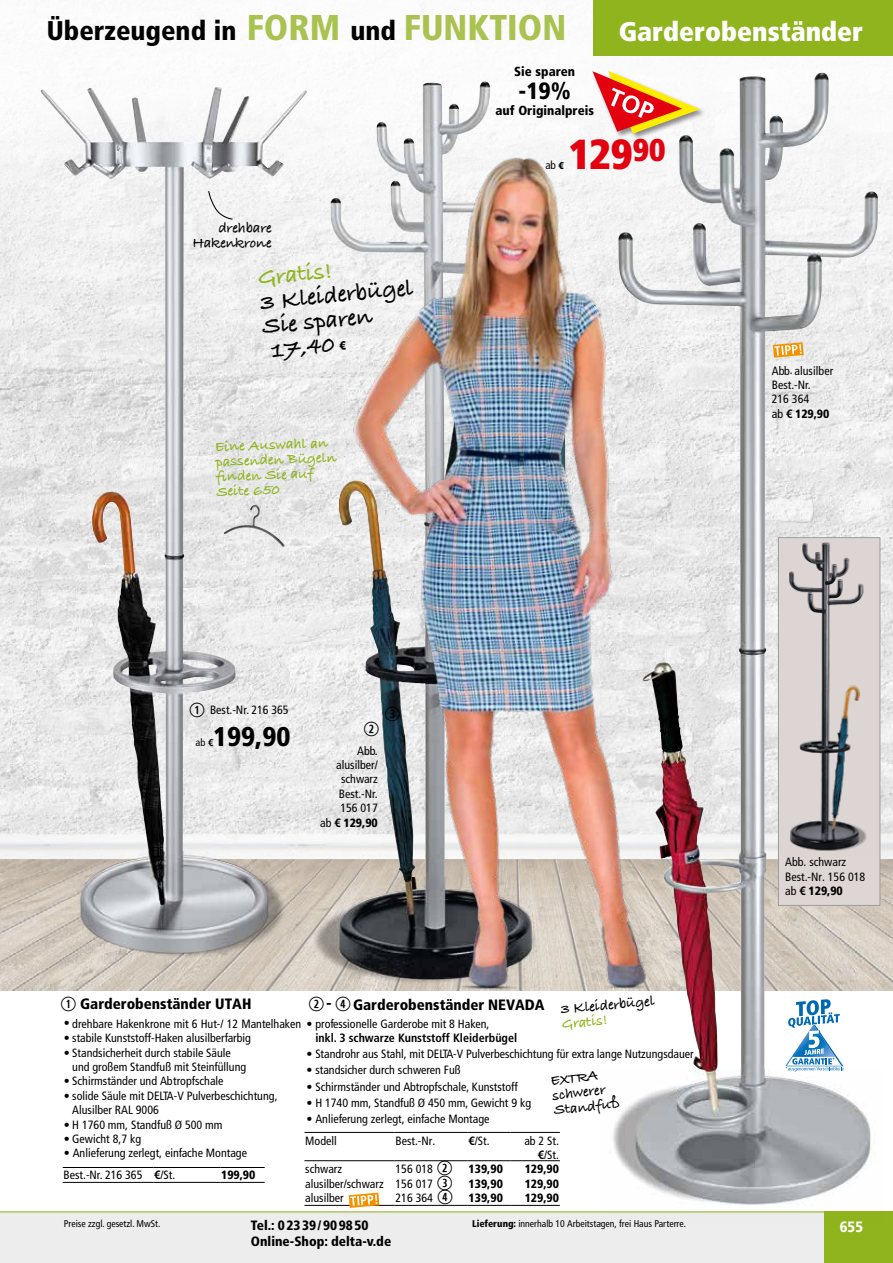
<style>
.page{position:relative;width:893px;height:1263px;background:#fff}
.page>*{position:absolute;margin:0;border:0;box-sizing:border-box;transform-origin:0 0}
.t1{font:900 condensed 42px "Frutiger LT Std";color:#e3000f}
.t2{font:900 condensed 27px "Frutiger LT Std";color:#000}
.t3{font:900 condensed 27px "Frutiger LT Std";color:#fff}
.t4{font:24.45px/24.6px "Bradley Hand ITCTT Bold";color:#000}
.t5{font:24.45px "Bradley Hand ITCTT Bold";color:#8fb41d}
.t6{font:900 condensed 23.55px "Frutiger LT Std";color:#000}
.t7{font:19.5px "Combi Numerals Ltd";color:#000}
.t8{font:15px/15px "Bradley Hand ITCTT Bold";color:#8fb41d}
.t9{font:15px/15px "Bradley Hand ITCTT Bold";letter-spacing:-.01em;color:#000;text-align:right}
.t10{font:900 condensed 15px "Frutiger LT Std";color:#000}
.t11{font:900 condensed 15px "Frutiger LT Std";color:#fff}
.t12{font:900 condensed 13.5px "Frutiger LT Std";color:#000}
.t13{font:900 condensed 13.05px "Frutiger LT Std";color:#000}
.t14{font:condensed 12px/14.4px "Frutiger LT Std";color:#000}
.t15{font:900 condensed 12px "Frutiger LT Std";color:#000}
.t16{font:700 condensed 12px "Frutiger LT Std";color:#000}
.t17{font:condensed 11.25px "Frutiger LT Std";color:#000}
.t18{font:condensed 10.5px "Frutiger LT Std";color:#000}
.t19{font:condensed 9.75px "Frutiger LT Std";color:#000}
.s1{font-size:35.85px;color:#a9c250}
.s2{font-family:"Frutiger LT Std";font-weight:900;font-stretch:condensed;font-size:12px}
.s3{font-weight:900;font-size:9.9px}
.s4{font-weight:700}
.s5{font-weight:900}
.s6{font-weight:700;font-size:9.9px}
.s7{font-family:"Frutiger LT Std";font-weight:700;font-stretch:condensed;font-size:18px}
</style>
<div class="page">
<img style="left:0;top:437px;width:893px;height:554px">
<hr style="left:63px;top:1167px;width:90px;height:1px;background:#000">
<hr style="left:153px;top:1167px;width:67px;height:1px;background:#000">
<hr style="left:220px;top:1167px;width:45px;height:1px;background:#000">
<hr style="left:63px;top:1182px;width:90px;height:1px;background:#000">
<hr style="left:153px;top:1182px;width:67px;height:1px;background:#000">
<hr style="left:220px;top:1182px;width:45px;height:1px;background:#000">
<img style="left:347px;top:81px;width:183px;height:40px">
<div style="left:594px;top:0;width:299px;height:55px;background:#8fb41d"></div>
<div style="left:0;top:1212px;width:893px;height:51px;background:#ededed"></div>
<div style="left:825px;top:1212px;width:68px;height:51px;background:#8fb41d"></div>
<hr style="left:0;top:1211px;width:893px;height:1px;background:#8fb41d">
<img style="left:46px;top:953px;width:217px;height:13px">
<img style="left:40px;top:87px;width:223px;height:866px">
<svg style="left:208px;top:190px;width:26px;height:30px"></svg>
<img style="left:602px;top:1069px;width:269px;height:153px">
<div style="left:778px;top:538px;width:102px;height:367px;background:#ddd6d4"></div>
<img style="left:821px;top:542px;width:46px;height:309px">
<div style="left:778px;top:537px;width:102px;height:369px;border:1px solid #9d9d9c"></div>
<img style="left:821px;top:544px;width:39px;height:306px">
<hr style="left:304px;top:1132px;width:91px;height:1px;background:#000">
<hr style="left:395px;top:1132px;width:73px;height:1px;background:#000">
<hr style="left:468px;top:1132px;width:42px;height:1px;background:#000">
<hr style="left:510px;top:1132px;width:50px;height:1px;background:#000">
<hr style="left:304px;top:1160px;width:91px;height:1px;background:#000">
<hr style="left:395px;top:1160px;width:73px;height:1px;background:#000">
<hr style="left:468px;top:1160px;width:42px;height:1px;background:#000">
<hr style="left:510px;top:1160px;width:50px;height:1px;background:#000">
<hr style="left:304px;top:1205px;width:91px;height:1px;background:#000">
<hr style="left:395px;top:1205px;width:73px;height:1px;background:#000">
<hr style="left:468px;top:1205px;width:42px;height:1px;background:#000">
<hr style="left:510px;top:1205px;width:50px;height:1px;background:#000">
<svg style="left:349px;top:1192px;width:30px;height:16px"></svg>
<div style="left:591px;top:70px;width:116px;height:71px;background:#fafafa"></div>
<svg style="left:592px;top:71px;width:26px;height:50px"></svg>
<img style="left:224px;top:505px;width:39px;height:42px">
<img style="left:263px;top:121px;width:511px;height:890px">
<img style="left:618px;top:73px;width:203px;height:789px">
<svg style="left:786px;top:999px;width:58px;height:72px"></svg>
<svg style="left:773px;top:342px;width:31px;height:16px"></svg>
<h2 class="t2" style="left:47px;top:14px;width:521px">Überzeugend in <span class="s1">FORM</span> und <span class="s1">FUNKTION</span></h2>
<p class="t13" style="left:514px;top:63px;width:62px">Sie sparen</p>
<h3 class="t6" style="left:518px;top:76px;width:54px">-19%</h3>
<p class="t13" style="left:495px;top:102px;width:100px">auf Originalpreis</p>
<h2 class="t3" style="left:619px;top:15px;width:246px">Garderobenständer</h2>
<p class="t9" style="left:192px;top:219px;width:81px">drehbare<br>Hakenkrone</p>
<h3 class="t5" style="left:256px;top:259px;width:76px;rotate:-5deg">Gratis!</h3>
<h3 class="t4" style="left:259px;top:288px;width:155px;rotate:-5deg">3 Kleiderbügel<br>Sie sparen<br>17,40 <span class="s2">€</span></h3>
<p class="t8" style="left:215px;top:438px;width:123px;rotate:-2deg">Eine Auswahl an passenden Bügeln fi nden Sie auf<br>Seite 650</p>
<h1 class="t1" style="left:569px;top:129px;width:98px">129<sup>90</sup></h1>
<p class="t17" style="left:545px;top:158px;width:20px">ab <span class="s3">€</span></p>
<p class="t14" style="left:772px;top:363px;width:63px">Abb. alusilber<br>Best.-Nr.<br>216 364<br>ab <span class="s4">€</span> <span class="s5">129,90</span></p>
<h3 class="t7" style="left:189px;top:698px;width:17px">1</h3>
<h3 class="t7" style="left:384px;top:703px;width:17px">3</h3>
<p class="t14" style="left:210px;top:703px;width:80px">Best.-Nr. 216 365</p>
<p class="t18" style="left:196px;top:736px;width:19px">ab <span class="s6">€</span></p>
<h2 class="t2" style="left:213px;top:720px;width:79px">199,90</h2>
<h3 class="t7" style="left:364px;top:717px;width:17px">2</h3>
<p class="t14" style="left:320px;top:743px;width:59px;text-align:right">Abb. alusilber/ schwarz<br>Best.-Nr.<br>156 017<br>ab <span class="s4">€</span> <span class="s5">129,90</span></p>
<p class="t9" style="left:560px;top:1001px;width:96px;rotate:-5deg">3 Kleiderbügel</p>
<p class="t8" style="left:561px;top:1016px;width:47px;rotate:-5deg">Gratis!</p>
<h3 class="t7" style="left:61px;top:993px;width:17px">1</h3>
<h3 class="t7" style="left:309px;top:993px;width:44px">2<span class="s7">-</span> 4</h3>
<p class="t10" style="left:80px;top:995px;width:173px">Garderobenständer UTAH</p>
<p class="t14" style="left:64px;top:1031px;width:189px">• stabile Kunststoff-Haken alusilberfarbig</p>
<p class="t14" style="left:72px;top:1045px;width:175px;text-indent:-9px">• Standsicherheit durch stabile Säule und großem Standfuß mit Steinfüllung</p>
<p class="t14" style="left:64px;top:1074px;width:161px">• Schirmständer und Abtropfschale</p>
<p class="t14" style="left:72px;top:1088px;width:207px;text-indent:-9px">• solide Säule mit DELTA-V Pulverbeschichtung,<br>Alusilber RAL 9006</p>
<p class="t14" style="left:64px;top:1117px;width:160px">• H 1760 mm, Standfuß Ø 500 mm</p>
<p class="t14" style="left:64px;top:1132px;width:79px">• Gewicht 8,7 kg</p>
<p class="t14" style="left:64px;top:1146px;width:185px">• Anlieferung zerlegt, einfache Montage</p>
<p class="t10" style="left:353px;top:995px;width:193px">Garderobenständer NEVADA</p>
<p class="t14" style="left:64px;top:1016px;width:427px">• drehbare Hakenkrone mit 6 Hut-/ 12 Mantelhaken • professionelle Garderobe mit 8 Haken,</p>
<p class="t16" style="left:315px;top:1031px;width:203px">inkl. 3 schwarze Kunststoff Kleiderbügel</p>
<p class="t14" style="left:306px;top:1047px;width:389px">• Standrohr aus Stahl, mit DELTA-V Pulverbeschichtung für extra lange Nutzungsdauer</p>
<p class="t14" style="left:306px;top:1063px;width:156px">• standsicher durch schweren Fuß</p>
<p class="t14" style="left:306px;top:1079px;width:213px">• Schirmständer und Abtropfschale, Kunststoff</p>
<p class="t14" style="left:306px;top:1095px;width:226px">• H 1740 mm, Standfuß Ø 450 mm, Gewicht 9 kg</p>
<p class="t14" style="left:306px;top:1112px;width:184px">• Anlieferung zerlegt, einfache Montage</p>
<p class="t9" style="left:549px;top:1072px;width:68px;text-align:left;rotate:-7deg">EXTRA schwerer<br>Standfuß</p>
<p class="t14" style="left:305px;top:1133px;width:33px">Modell</p>
<p class="t14" style="left:396px;top:1133px;width:41px">Best.-Nr.</p>
<p class="t14" style="left:469px;top:1133px;width:23px"><span class="s4">€</span>/St.</p>
<p class="t14" style="left:524px;top:1133px;width:36px;text-align:right">ab 2 St. <span class="s4">€</span>/St.</p>
<p class="t14" style="left:305px;top:1161px;width:38px">schwarz</p>
<p class="t14" style="left:396px;top:1161px;width:39px">156 018</p>
<p class="t15" style="left:469px;top:1161px;width:36px">139,90</p>
<p class="t15" style="left:525px;top:1161px;width:36px">129,90</p>
<p class="t14" style="left:305px;top:1176px;width:129px">alusilber/schwarz 156 017</p>
<p class="t15" style="left:469px;top:1176px;width:36px">139,90</p>
<p class="t15" style="left:525px;top:1176px;width:36px">129,90</p>
<p class="t14" style="left:305px;top:1191px;width:40px">alusilber</p>
<p class="t14" style="left:396px;top:1191px;width:39px">216 364</p>
<p class="t15" style="left:469px;top:1191px;width:36px">139,90</p>
<p class="t15" style="left:525px;top:1191px;width:36px">129,90</p>
<h3 class="t7" style="left:437px;top:1157px;width:17px">2</h3>
<p class="t14" style="left:64px;top:1168px;width:113px">Best.-Nr. 216 365 <span class="s4">€</span>/St.</p>
<p class="t15" style="left:221px;top:1168px;width:36px">199,90</p>
<h3 class="t7" style="left:437px;top:1172px;width:17px">3</h3>
<h3 class="t7" style="left:437px;top:1186px;width:17px">4</h3>
<p class="t19" style="left:64px;top:1218px;width:98px">Preise zzgl. gesetzl. MwSt.</p>
<p class="t12" style="left:251px;top:1217px;width:119px">Tel.: 02339/909850</p>
<p class="t19" style="left:472px;top:1218px;width:216px"><span class="s5">Lieferung:</span> innerhalb 10 Arbeitstagen, frei Haus Parterre.</p>
<p class="t12" style="left:251px;top:1233px;width:142px">Online-Shop: delta-v.de</p>
<p class="t14" style="left:785px;top:855px;width:82px">Abb. schwarz<br>Best.-Nr. 156 018 ab <span class="s4">€</span> <span class="s5">129,90</span></p>
<p class="t11" style="left:840px;top:1217px;width:25px">655</p>
</div>
